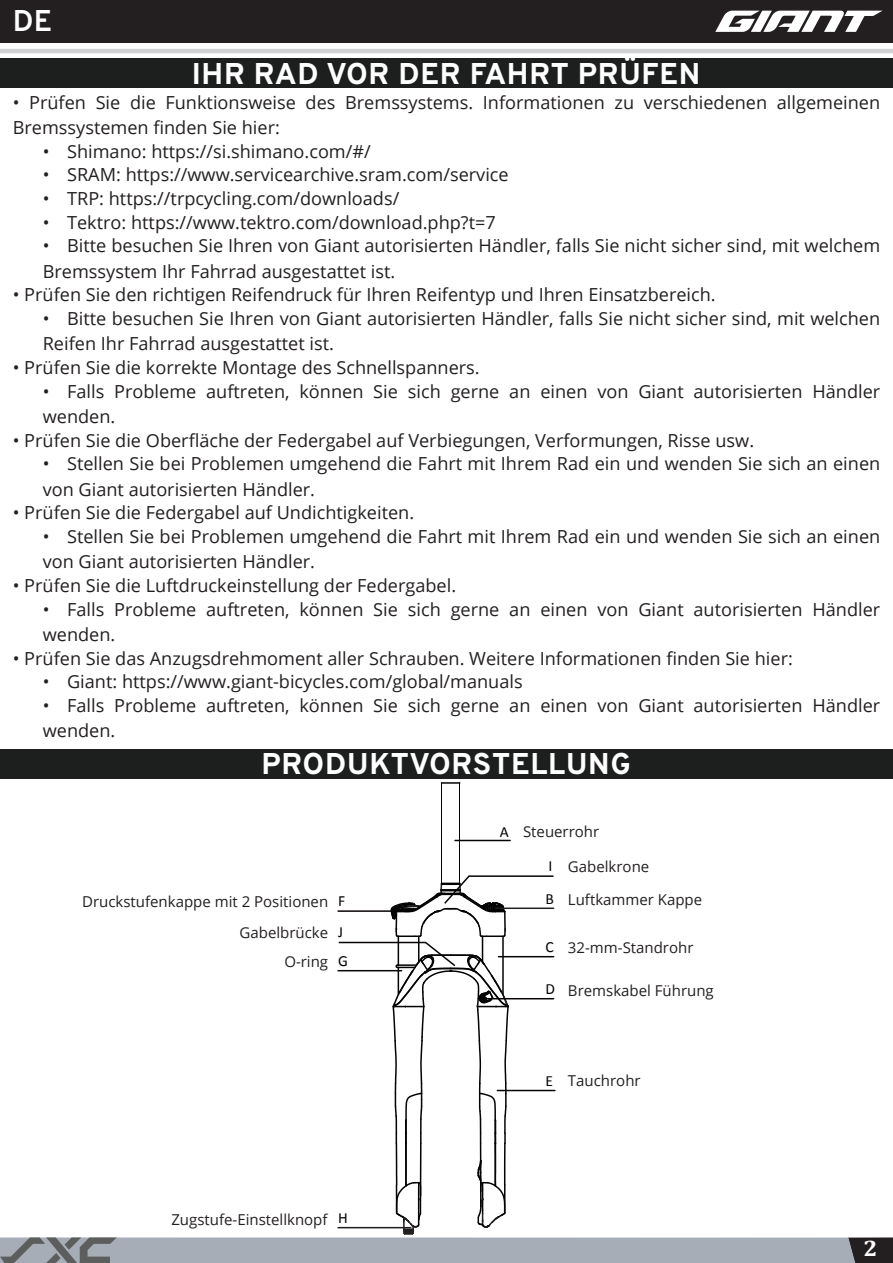
<style>
.page{position:relative;width:893px;height:1263px;background:#fff}
.page>*{position:absolute;margin:0;border:0;box-sizing:border-box;transform-origin:0 0}
.t1{font:800 30px "Overpass";letter-spacing:.025em;color:#fff}
.t2{font:700 30px "Overpass";color:#fff}
.t3{font:700 22.5px "Cambria";color:#fff;scale:1.07 1}
.t4{font:18px/25.2px "Open Sans";color:#231f20}
.t5{font:15.6px "Calibri";color:#030303}
.t6{font:15px/31.3px "Open Sans";color:#231f20;text-align:right}
</style>
<div class="page">
<div style="left:0;top:0;width:893px;height:43px;background:#231f20"></div>
<div style="left:0;top:58px;width:893px;height:30px;background:#1d1e1e"></div>
<hr style="left:0;top:49px;width:893px;height:4px;background:#d1d2d4">
<svg style="left:715px;top:11px;width:167px;height:21px"></svg>
<div style="left:0;top:749px;width:893px;height:29px;background:#1d1e1e"></div>
<hr style="left:459px;top:783px;width:1px;height:100px;background:#030303">
<hr style="left:441px;top:783px;width:1px;height:100px;background:#030303">
<svg style="left:441px;top:782px;width:19px;height:2px"></svg>
<svg style="left:0;top:875px;width:893px;height:388px"></svg>
<hr style="left:339px;top:942px;width:87px;height:1px;background:#080305">
<hr style="left:455px;top:840px;width:55px;height:1px;background:#080305">
<h1 class="t2" style="left:13px;top:-1px;width:41px">DE</h1>
<h1 class="t1" style="left:192px;top:52px;width:510px">IHR RAD VOR DER FAHRT PRÜFEN</h1>
<p class="t4" style="left:13px;top:89px;width:869px">• Prüfen Sie die Funktionsweise des Bremssystems. Informationen zu verschiedenen allgemeinen<br>Bremssystemen finden Sie hier:</p>
<p class="t4" style="left:43px;top:138px;width:330px">• Shimano: https://si.shimano.com/#/</p>
<p class="t4" style="left:43px;top:162px;width:467px">• SRAM: https://www.servicearchive.sram.com/service</p>
<p class="t4" style="left:43px;top:185px;width:358px">• TRP: https://trpcycling.com/downloads/</p>
<p class="t4" style="left:43px;top:209px;width:455px">• Tektro: https://www.tektro.com/download.php?t=7</p>
<p class="t4" style="left:43px;top:233px;width:839px">• Bitte besuchen Sie Ihren von Giant autorisierten Händler, falls Sie nicht sicher sind, mit welchem<br>Bremssystem Ihr Fahrrad ausgestattet ist.</p>
<p class="t4" style="left:13px;top:282px;width:704px">• Prüfen Sie den richtigen Reifendruck für Ihren Reifentyp und Ihren Einsatzbereich.</p>
<p class="t4" style="left:43px;top:305px;width:839px">• Bitte besuchen Sie Ihren von Giant autorisierten Händler, falls Sie nicht sicher sind, mit welchen<br>Reifen Ihr Fahrrad ausgestattet ist.</p>
<p class="t4" style="left:13px;top:354px;width:468px">• Prüfen Sie die korrekte Montage des Schnellspanners.</p>
<p class="t4" style="left:43px;top:378px;width:839px">• Falls Probleme auftreten, können Sie sich gerne an einen von Giant autorisierten Händler wenden.</p>
<p class="t4" style="left:13px;top:427px;width:743px">• Prüfen Sie die Oberfläche der Federgabel auf Verbiegungen, Verformungen, Risse usw.</p>
<p class="t4" style="left:43px;top:451px;width:839px">• Stellen Sie bei Problemen umgehend die Fahrt mit Ihrem Rad ein und wenden Sie sich an einen von Giant autorisierten Händler.</p>
<p class="t4" style="left:13px;top:500px;width:403px">• Prüfen Sie die Federgabel auf Undichtigkeiten.</p>
<p class="t4" style="left:43px;top:523px;width:839px">• Stellen Sie bei Problemen umgehend die Fahrt mit Ihrem Rad ein und wenden Sie sich an einen von Giant autorisierten Händler.</p>
<p class="t4" style="left:13px;top:572px;width:445px">• Prüfen Sie die Luftdruckeinstellung der Federgabel.</p>
<p class="t4" style="left:43px;top:596px;width:839px">• Falls Probleme auftreten, können Sie sich gerne an einen von Giant autorisierten Händler wenden.</p>
<p class="t4" style="left:13px;top:645px;width:782px">• Prüfen Sie das Anzugsdrehmoment aller Schrauben. Weitere Informationen finden Sie hier:</p>
<p class="t4" style="left:43px;top:669px;width:481px">• Giant: https://www.giant-bicycles.com/global/manuals</p>
<p class="t4" style="left:43px;top:692px;width:839px">• Falls Probleme auftreten, können Sie sich gerne an einen von Giant autorisierten Händler wenden.</p>
<h1 class="t1" style="left:261px;top:742px;width:371px">PRODUKTVORSTELLUNG</h1>
<p class="t6" style="left:82px;top:885px;width:248px">Druckstufenkappe mit 2 Positionen<br>Gabelbrücke</p>
<p class="t6" style="left:284px;top:945px;width:45px">O-ring</p>
<p class="t5" style="left:338px;top:891px;width:9px">F</p>
<p class="t5" style="left:338px;top:922px;width:6px">J</p>
<p class="t5" style="left:338px;top:951px;width:11px">G</p>
<p class="t6" style="left:171px;top:1203px;width:158px">Zugstufe-Einstellknopf</p>
<p class="t5" style="left:338px;top:1208px;width:11px">H</p>
<p class="t5" style="left:500px;top:822px;width:11px">A</p>
<p class="t6" style="left:523px;top:816px;width:78px">Steuerrohr</p>
<p class="t5" style="left:549px;top:856px;width:5px">I</p>
<p class="t5" style="left:545px;top:888px;width:10px">B</p>
<p class="t5" style="left:545px;top:937px;width:10px">C</p>
<p class="t5" style="left:545px;top:979px;width:11px">D</p>
<p class="t6" style="left:568px;top:850px;width:83px">Gabelkrone</p>
<p class="t6" style="left:568px;top:883px;width:136px">Luftkammer Kappe</p>
<p class="t6" style="left:568px;top:932px;width:127px">32-mm-Standrohr</p>
<p class="t6" style="left:568px;top:974px;width:147px">Bremskabel Führung</p>
<p class="t5" style="left:545px;top:1071px;width:9px">E</p>
<p class="t6" style="left:568px;top:1064px;width:74px">Tauchrohr</p>
<p class="t3" style="left:863px;top:1233px;width:15px">2</p>
</div>
